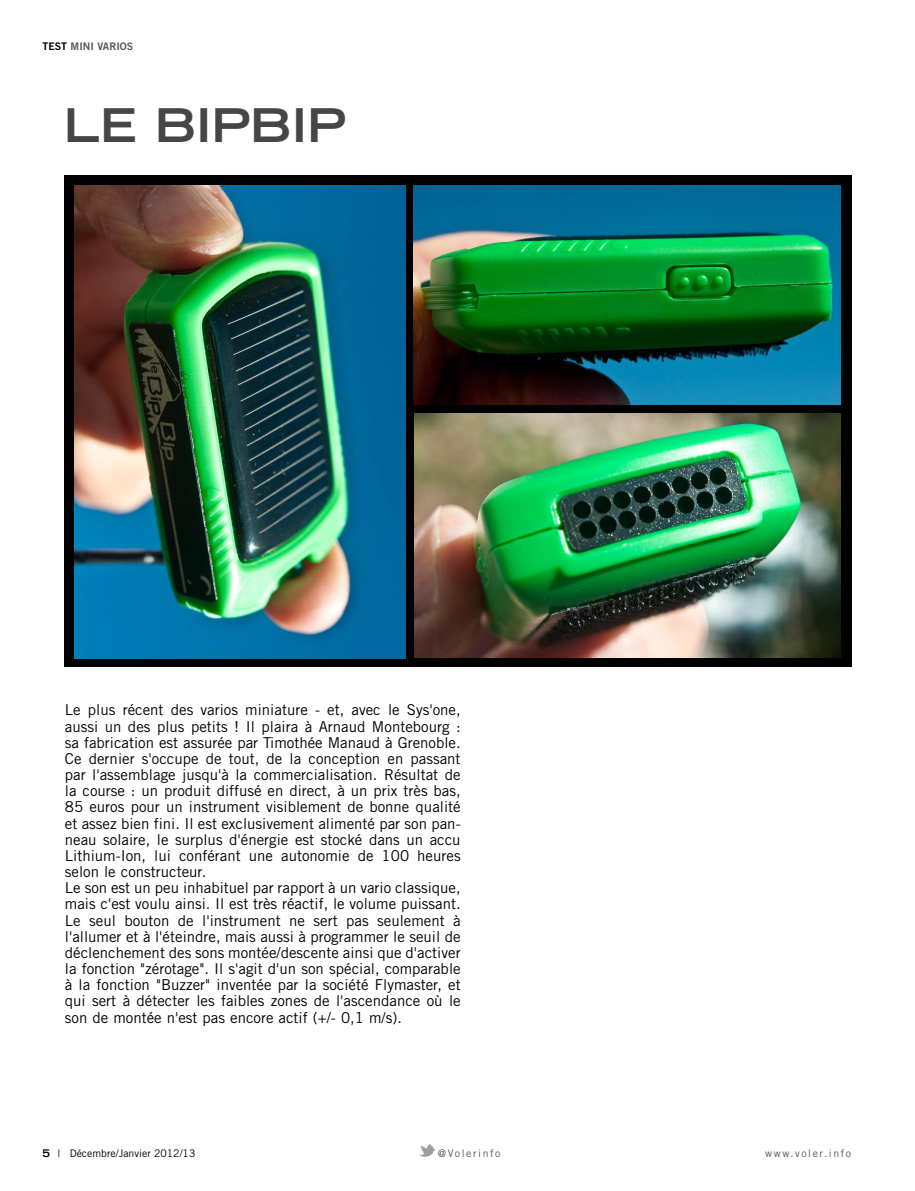
<style>
.page{position:relative;width:915px;height:1191px;background:#fff}
.page>*{position:absolute;margin:0;border:0;box-sizing:border-box;transform-origin:0 0}
.t1{font:700 expanded 46.5px "Trade Gothic LT Std";color:#464648}
.t2{font:15px/16.2px "Trade Gothic LT Std";color:#000}
.t3{font:10.5px "Trade Gothic LT Std";color:#000}
.t4{font:10.5px "Trade Gothic LT Std";letter-spacing:.15em;color:#58585a}
.t5{font:10.5px "Trade Gothic LT Std Bd 2";color:#58585a}
.s1{color:#000}
.s2{font-weight:700;font-stretch:expanded}
</style>
<div class="page">
<div style="left:64px;top:175px;width:786px;height:491px;background:#000"></div>
<img style="left:415px;top:413px;width:424px;height:245px">
<img style="left:413px;top:185px;width:426px;height:219px">
<img style="left:75px;top:185px;width:330px;height:473px">
<img style="left:418px;top:1144px;width:18px;height:12px">
<p class="t5" style="left:43px;top:40px;width:92px"><span class="s1">TEST</span> MINI VARIOS</p>
<h1 class="t1" style="left:64px;top:95px;width:283px">LE bipbip</h1>
<p class="t2" style="left:65px;top:702px;width:397px">Le plus récent des varios miniature - et, avec le Sys'one, aussi un des plus petits ! Il plaira à Arnaud Montebourg : sa fabrication est assurée par Timothée Manaud à Grenoble.<br>Ce dernier s'occupe de tout, de la conception en passant par l'assemblage jusqu'à la commercialisation. Résultat de la course : un produit diffusé en direct, à un prix très bas, 85 euros pour un instrument visiblement de bonne qualité et assez bien fini. Il est exclusivement alimenté par son pan&shy;neau solaire, le surplus d'énergie est stocké dans un accu Lithium-Ion, lui conférant une autonomie de 100 heures selon le constructeur.<br>Le son est un peu inhabituel par rapport à un vario classique, mais c'est voulu ainsi. Il est très réactif, le volume puissant.<br>Le seul bouton de l'instrument ne sert pas seulement à l'allumer et à l'éteindre, mais aussi à programmer le seuil de déclenchement des sons montée/descente ainsi que d'activer la fonction "zérotage". Il s'agit d'un son spécial, comparable à la fonction "Buzzer" inventée par la société Flymaster, et qui sert à détecter les faibles zones de l'ascendance où le son de montée n'est pas encore actif (+/- 0,1 m/s).</p>
<p class="t3" style="left:43px;top:1146px;width:154px"><span class="s2">5</span> | Décembre/Janvier 2012/13</p>
<p class="t4" style="left:438px;top:1147px;width:64px">@Volerinfo</p>
<p class="t4" style="left:765px;top:1146px;width:87px">www.voler.info</p>
</div>
